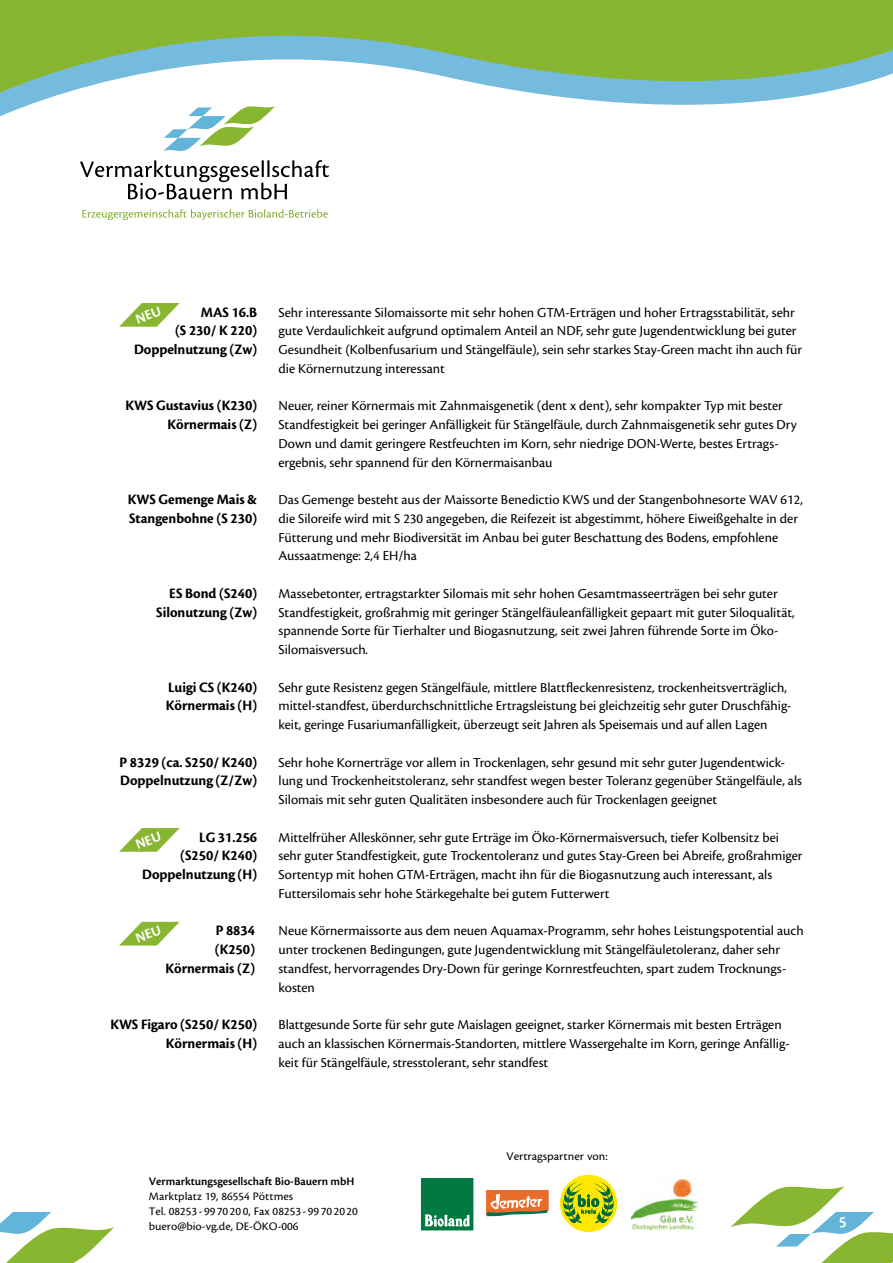
<style>
.page{position:relative;width:893px;height:1263px;background:#fff}
.page>*{position:absolute;margin:0;border:0;box-sizing:border-box;transform-origin:0 0}
.t1{font:600 16.5px "Cronos";color:#fff}
.t2{font:700 15px/18.8px "Cronos";color:#000;text-align:right}
.t3{font:14.25px/18.8px "Cronos Pro";color:#000}
.t4{font:12.3px "Cronos";color:#000}
.t5{font:12px/15px "Cronos";color:#000}
.t6{font:600 12px "Cronos";color:#000}
</style>
<div class="page">
<svg style="left:0;top:1212px;width:114px;height:51px"></svg>
<svg style="left:731px;top:1186px;width:162px;height:77px"></svg>
<div style="left:420px;top:1177px;width:55px;height:55px;background:#8fc4ac;border-radius:2px"></div>
<div style="left:421px;top:1178px;width:52px;height:52px;background:#007943"></div>
<svg style="left:425px;top:1214px;width:45px;height:13px"></svg>
<svg style="left:486px;top:1190px;width:63px;height:26px;background:#d58d5d"></svg>
<div style="left:560px;top:1175px;width:57px;height:57px;background:#ffe800;border-radius:50%"></div>
<svg style="left:563px;top:1181px;width:51px;height:42px"></svg>
<img style="left:632px;top:1179px;width:65px;height:50px">
<svg style="left:0;top:0;width:893px;height:117px;fill:#88b631"></svg>
<svg style="left:163px;top:106px;width:112px;height:45px"></svg>
<svg style="left:80px;top:160px;width:249px;height:39px"></svg>
<svg style="left:82px;top:209px;width:246px;height:11px"></svg>
<svg style="left:119px;top:828px;width:61px;height:24px"></svg>
<svg style="left:119px;top:303px;width:61px;height:24px"></svg>
<svg style="left:119px;top:922px;width:61px;height:23px"></svg>
<p class="t2" style="left:134px;top:303px;width:125px">MAS 16.B<br>(S 230/ K 220)<br>Doppelnutzung (Zw)</p>
<p class="t2" style="left:126px;top:396px;width:133px">KWS Gustavius (K230)<br>Körnermais (Z)</p>
<p class="t2" style="left:128px;top:490px;width:131px;text-align:left">KWS Gemenge Mais &amp;<br>Stangenbohne (S 230)</p>
<p class="t2" style="left:156px;top:584px;width:103px">ES Bond (S240)<br>Silonutzung (Zw)</p>
<p class="t2" style="left:166px;top:678px;width:93px;text-align:left">Luigi CS (K240)<br>Körnermais (H)</p>
<p class="t2" style="left:120px;top:753px;width:139px;text-align:left">P 8329 (ca. S250/ K240)<br>Doppelnutzung (Z/Zw)</p>
<p class="t2" style="left:142px;top:828px;width:117px">LG 31.256<br>(S250/ K240)<br>Doppelnutzung (H)</p>
<p class="t2" style="left:166px;top:921px;width:91px">P 8834<br>(K250)<br>Körnermais (Z)</p>
<p class="t2" style="left:110px;top:1015px;width:148px">KWS Figaro (S250/ K250)<br>Körnermais (H)</p>
<p class="t3" style="left:279px;top:303px;width:525px">Sehr interessante Silomaissorte mit sehr hohen GTM-Erträgen und hoher Ertragsstabilität, sehr gute Verdaulichkeit aufgrund optimalem Anteil an NDF, sehr gute Jugendentwicklung bei guter Gesundheit (Kolbenfusarium und Stängelfäule), sein sehr starkes Stay-Green macht ihn auch für die Körnernutzung interessant</p>
<p class="t3" style="left:279px;top:397px;width:520px">Neuer, reiner Körnermais mit Zahnmaisgenetik (dent x dent), sehr kompakter Typ mit bester Standfestigkeit bei geringer Anfälligkeit für Stängelfäule, durch Zahnmaisgenetik sehr gutes Dry Down und damit geringere Restfeuchten im Korn, sehr niedrige DON-Werte, bestes Ertrags&shy;ergebnis, sehr spannend für den Körnermaisanbau</p>
<p class="t3" style="left:279px;top:490px;width:526px">Das Gemenge besteht aus der Maissorte Benedictio KWS und der Stangenbohnesorte WAV 612, die Siloreife wird mit S 230 angegeben, die Reifezeit ist abgestimmt, höhere Eiweißgehalte in der Fütterung und mehr Biodiversität im Anbau bei guter Beschattung des Bodens, empfohlene Aussaatmenge: 2,4 EH/ha</p>
<p class="t3" style="left:279px;top:584px;width:518px">Massebetonter, ertragstarkter Silomais mit sehr hohen Gesamtmasseerträgen bei sehr guter Standfestigkeit, großrahmig mit geringer Stängelfäuleanfälligkeit gepaart mit guter Siloqualität, spannende Sorte für Tierhalter und Biogasnutzung, seit zwei Jahren führende Sorte im Öko-Silomaisversuch.</p>
<p class="t3" style="left:279px;top:678px;width:515px">Sehr gute Resistenz gegen Stängelfäule, mittlere Blattfleckenresistenz, trockenheitsverträglich, mittel-standfest, überdurchschnittliche Ertragsleistung bei gleichzeitig sehr guter Druschfähig&shy;keit, geringe Fusariumanfälligkeit, überzeugt seit Jahren als Speisemais und auf allen Lagen</p>
<p class="t3" style="left:279px;top:753px;width:525px">Sehr hohe Kornerträge vor allem in Trockenlagen, sehr gesund mit sehr guter Jugendentwick&shy;lung und Trockenheitstoleranz, sehr standfest wegen bester Toleranz gegenüber Stängelfäule, als<br>Silomais mit sehr guten Qualitäten insbesondere auch für Trockenlagen geeignet</p>
<p class="t3" style="left:279px;top:828px;width:525px">Mittelfrüher Alleskönner, sehr gute Erträge im Öko-Körnermaisversuch, tiefer Kolbensitz bei sehr guter Standfestigkeit, gute Trockentoleranz und gutes Stay-Green bei Abreife, großrahmiger Sortentyp mit hohen GTM-Erträgen, macht ihn für die Biogasnutzung auch interessant, als Futtersilomais sehr hohe Stärkegehalte bei gutem Futterwert</p>
<p class="t3" style="left:279px;top:922px;width:527px">Neue Körnermaissorte aus dem neuen Aquamax-Programm, sehr hohes Leistungspotential auch unter trockenen Bedingungen, gute Jugendentwicklung mit Stängelfäuletoleranz, daher sehr standfest, hervorragendes Dry-Down für geringe Kornrestfeuchten, spart zudem Trocknungs&shy;kosten</p>
<p class="t3" style="left:279px;top:1015px;width:513px">Blattgesunde Sorte für sehr gute Maislagen geeignet, starker Körnermais mit besten Erträgen auch an klassischen Körnermais-Standorten, mittlere Wassergehalte im Korn, geringe Anfällig&shy;keit für Stängelfäule, stresstolerant, sehr standfest</p>
<p class="t4" style="left:506px;top:1150px;width:103px">Vertragspartner von:</p>
<p class="t6" style="left:149px;top:1175px;width:207px">Vermarktungsgesellschaft Bio-Bauern mbH</p>
<p class="t5" style="left:149px;top:1189px;width:211px">Marktplatz 19, 86554 Pöttmes<br>Tel. 08253 - 99 70 20 0, Fax 08253 - 99 70 20 20 buero@bio-vg.de, DE-ÖKO-006</p>
<p class="t1" style="left:839px;top:1213px;width:9px">5</p>
</div>
